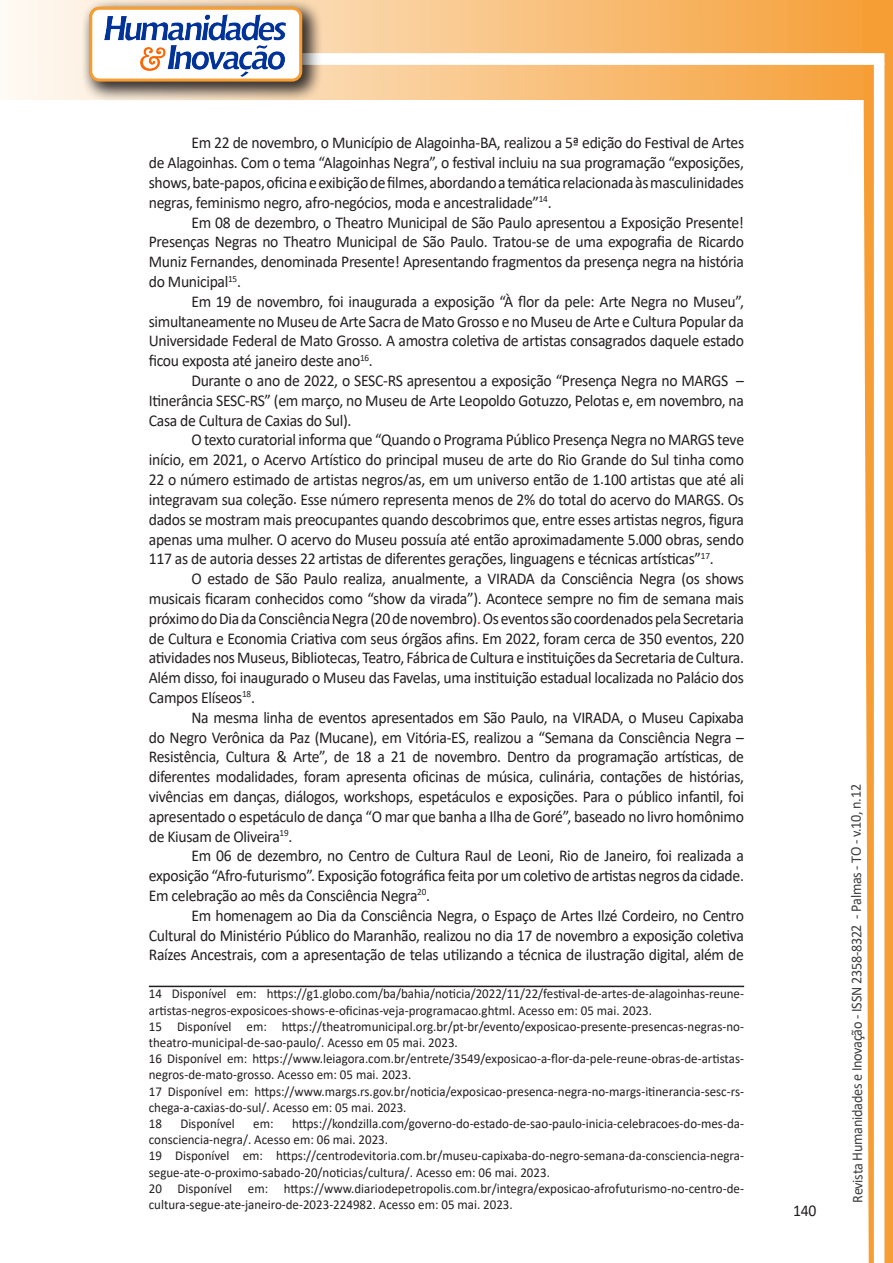
<style>
.page{position:relative;width:893px;height:1263px;background:#fff}
.page>*{position:absolute;margin:0;border:0;box-sizing:border-box;transform-origin:0 0}
.texto{font:16.5px/19.8px "Calibri";letter-spacing:-.02em;color:#231f20;text-align:justify;scale:.95 1}
.t1{font:15px "Calibri";letter-spacing:-.025em;color:#3e3e3f;scale:.95 1}
.Rodapé{font:13.5px/16.2px "Calibri";color:#231f20;scale:.96 1}
.s1{color:#f00}
</style>
<div class="page">
<svg style="left:5px;top:0;width:858px;height:100px;background:#f9c484"></svg>
<div style="left:302px;top:53px;width:582px;height:12px;background:#fff;border:2px solid #fff"></div>
<svg style="left:863px;top:0;width:30px;height:1263px"></svg>
<div style="left:81px;top:0;width:241px;height:102px;background:#231f20;opacity:.75"></div>
<div style="left:91px;top:8px;width:210px;height:72px;background:#fff;border-radius:9px"></div>
<img style="left:104px;top:14px;width:181px;height:62px">
<div style="left:89px;top:7px;width:213px;height:75px;border:3px solid #f69e34;border-radius:9px"></div>
<hr style="left:149px;top:986px;width:595px;height:1px;background:#231f20">
<p class="texto" style="left:149px;top:133px;width:628px;text-indent:43px">Em 22 de novembro, o Município de Alagoinha-BA, realizou a 5ª edição do Festival de Artes de Alagoinhas. Com o tema “Alagoinhas Negra”, o festival incluiu na sua programação “exposições, shows, bate-papos, oficina e exibição de filmes, abordando a temática relacionada às masculinidades negras, feminismo negro, afro-negócios, moda e ancestralidade”<sup>14</sup>.</p>
<p class="texto" style="left:149px;top:212px;width:628px;text-indent:43px">Em 08 de dezembro, o Theatro Municipal de São Paulo apresentou a Exposição Presente!<br>Presenças Negras no Theatro Municipal de São Paulo. Tratou-se de uma expografia de Ricardo Muniz Fernandes, denominada Presente! Apresentando fragmentos da presença negra na história do Municipal<sup>15</sup>.</p>
<p class="texto" style="left:149px;top:291px;width:628px;text-indent:43px">Em 19 de novembro, foi inaugurada a exposição “À flor da pele: Arte Negra no Museu”, simultaneamente no Museu de Arte Sacra de Mato Grosso e no Museu de Arte e Cultura Popular da Universidade Federal de Mato Grosso. A amostra coletiva de artistas consagrados daquele estado ficou exposta até janeiro deste ano<sup>16</sup>.</p>
<p class="texto" style="left:149px;top:370px;width:628px;text-indent:43px">Durante o ano de 2022, o SESC-RS apresentou a exposição “Presença Negra no MARGS – Itinerância SESC-RS” (em março, no Museu de Arte Leopoldo Gotuzzo, Pelotas e, em novembro, na Casa de Cultura de Caxias do Sul).</p>
<p class="texto" style="left:149px;top:430px;width:628px;text-indent:43px">O texto curatorial informa que “Quando o Programa Público Presença Negra no MARGS teve início, em 2021, o Acervo Artístico do principal museu de arte do Rio Grande do Sul tinha como 22 o número estimado de artistas negros/as, em um universo então de 1.100 artistas que até ali integravam sua coleção. Esse número representa menos de 2% do total do acervo do MARGS. Os dados se mostram mais preocupantes quando descobrimos que, entre esses artistas negros, figura apenas uma mulher. O acervo do Museu possuía até então aproximadamente 5.000 obras, sendo 117 as de autoria desses 22 artistas de diferentes gerações, linguagens e técnicas artísticas”<sup>17</sup>.</p>
<p class="texto" style="left:149px;top:568px;width:628px;text-indent:43px">O estado de São Paulo realiza, anualmente, a VIRADA da Consciência Negra (os shows musicais ficaram conhecidos como “show da virada”). Acontece sempre no fim de semana mais próximo do Dia da Consciência Negra (20 de novembro)<span class="s1">.</span> Os eventos são coordenados pela Secretaria de Cultura e Economia Criativa com seus órgãos afins. Em 2022, foram cerca de 350 eventos, 220 atividades nos Museus, Bibliotecas, Teatro, Fábrica de Cultura e instituições da Secretaria de Cultura.<br>Além disso, foi inaugurado o Museu das Favelas, uma instituição estadual localizada no Palácio dos Campos Elíseos<sup>18</sup>.</p>
<p class="texto" style="left:149px;top:707px;width:628px;text-indent:43px">Na mesma linha de eventos apresentados em São Paulo, na VIRADA, o Museu Capixaba do Negro Verônica da Paz (Mucane), em Vitória-ES, realizou a “Semana da Consciência Negra – Resistência, Cultura &amp; Arte”, de 18 a 21 de novembro. Dentro da programação artísticas, de diferentes modalidades, foram apresenta oficinas de música, culinária, contações de histórias, vivências em danças, diálogos, workshops, espetáculos e exposições. Para o público infantil, foi apresentado o espetáculo de dança “O mar que banha a Ilha de Goré”, baseado no livro homônimo de Kiusam de Oliveira<sup>19</sup>.</p>
<p class="texto" style="left:149px;top:845px;width:628px;text-indent:43px">Em 06 de dezembro, no Centro de Cultura Raul de Leoni, Rio de Janeiro, foi realizada a exposição “Afro-futurismo”. Exposição fotográfica feita por um coletivo de artistas negros da cidade.<br>Em celebração ao mês da Consciência Negra<sup>20</sup>.</p>
<p class="texto" style="left:149px;top:905px;width:628px;text-indent:43px">Em homenagem ao Dia da Consciência Negra, o Espaço de Artes Ilzé Cordeiro, no Centro Cultural do Ministério Público do Maranhão, realizou no dia 17 de novembro a exposição coletiva Raízes Ancestrais, com a apresentação de telas utilizando a técnica de ilustração digital, além de</p>
<p class="Rodapé" style="left:149px;top:985px;width:621px">14 Disponível em: https://g1.globo.com/ba/bahia/noticia/2022/11/22/festival-de-artes-de-alagoinhas-reune&shy;artistas-negros-exposicoes-shows-e-oficinas-veja-programacao.ghtml. Acesso em: 05 mai. 2023.</p>
<p class="Rodapé" style="left:149px;top:1018px;width:621px">15 Disponível em: https://theatromunicipal.org.br/pt-br/evento/exposicao-presente-presencas-negras-no&shy;theatro-municipal-de-sao-paulo/. Acesso em 05 mai. 2023.</p>
<p class="Rodapé" style="left:149px;top:1050px;width:621px">16 Disponível em: https://www.leiagora.com.br/entrete/3549/exposicao-a-flor-da-pele-reune-obras-de-artistas&shy;negros-de-mato-grosso. Acesso em: 05 mai. 2023.</p>
<p class="Rodapé" style="left:149px;top:1083px;width:621px">17 Disponível em: https://www.margs.rs.gov.br/noticia/exposicao-presenca-negra-no-margs-itinerancia-sesc-rs&shy;chega-a-caxias-do-sul/. Acesso em: 05 mai. 2023.</p>
<p class="Rodapé" style="left:149px;top:1115px;width:15px">18</p>
<p class="Rodapé" style="left:180px;top:1115px;width:58px">Disponível</p>
<p class="Rodapé" style="left:253px;top:1115px;width:23px">em:</p>
<p class="Rodapé" style="left:149px;top:1115px;width:621px;text-indent:143px">https://kondzilla.com/governo-do-estado-de-sao-paulo-inicia-celebracoes-do-mes-da&shy;consciencia-negra/. Acesso em: 06 mai. 2023.</p>
<p class="Rodapé" style="left:149px;top:1147px;width:621px">19 Disponível em: https://centrodevitoria.com.br/museu-capixaba-do-negro-semana-da-consciencia-negra&shy;segue-ate-o-proximo-sabado-20/noticias/cultura/. Acesso em: 06 mai. 2023.</p>
<p class="Rodapé" style="left:149px;top:1180px;width:621px">20 Disponível em: https://www.diariodepetropolis.com.br/integra/exposicao-afrofuturismo-no-centro-de&shy;cultura-segue-ate-janeiro-de-2023-224982. Acesso em: 05 mai. 2023.</p>
<p class="texto" style="left:793px;top:1200px;width:26px">140</p>
<p class="t1" style="left:846px;top:1203px;width:442px;rotate:-90deg">Revista Humanidades e Inovação - ISSN 2358-8322 - Palmas - TO - v.10, n.12</p>
</div>
